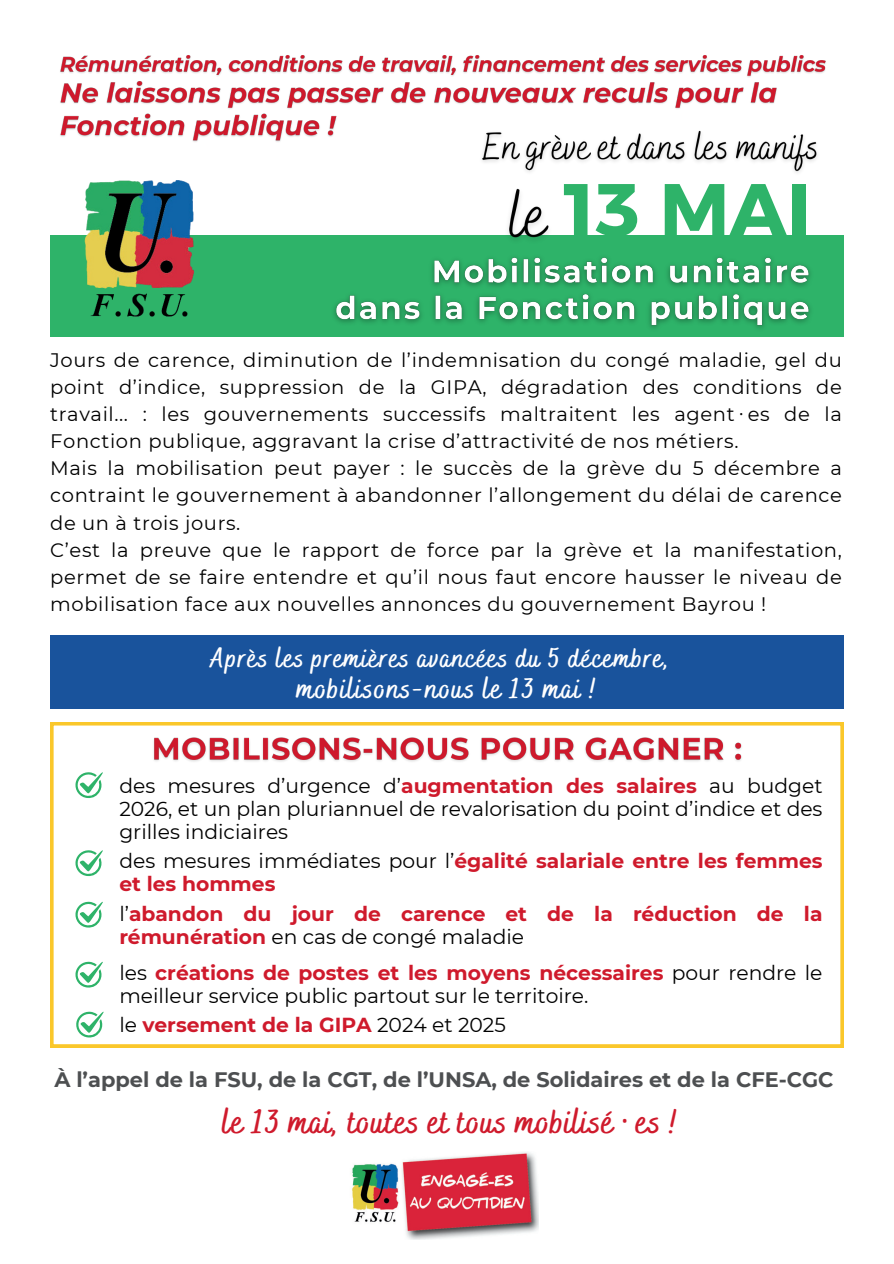
<style>
.page{position:relative;width:894px;height:1264px;background:#fff}
.page>*{position:absolute;margin:0;border:0;box-sizing:border-box;transform-origin:0 0}
.t1{font:74.1px "Kief Montaser Bold";color:#2eb369}
.t2{font:700 34.35px "Bakerie Smooth";letter-spacing:.025em;color:#cf1a2c}
.t3{font:700 29.25px "Bakerie Smooth";letter-spacing:.045em;color:#fff}
.t4{font:700 27.75px "Bakerie Smooth";letter-spacing:.045em;color:#fff}
.t5{font:700 20.85px "Montserrat";color:#4d4f51}
.t6{font:20.25px/23px "Montserrat";color:#000;text-align:justify}
.t7{font:700 20.25px/23px "Montserrat";color:#cf1a2c}
.t8{font:19.5px/27px "Montserrat";letter-spacing:.03em;color:#000}
.s1{font-family:"Wen Quan Yi Micro Hei"}
.s2{font-weight:700;color:#cf1a2c}
.s3{font-weight:400;color:#000}
.s4{font-family:"Wen Quan Yi Micro Hei";font-weight:400}
</style>
<div class="page">
<img style="left:352px;top:1152px;width:186px;height:87px">
<svg style="left:50px;top:722px;width:793px;height:325px"></svg>
<div style="left:50px;top:236px;width:793px;height:100px;background:#2eb369"></div>
<img style="left:74px;top:180px;width:124px;height:157px">
<svg style="left:74px;top:771px;width:28px;height:27px"></svg>
<img style="left:148px;top:729px;width:600px;height:39px">
<img style="left:325px;top:257px;width:494px;height:80px">
<img style="left:482px;top:146px;width:335px;height:27px">
<img style="left:60px;top:55px;width:766px;height:91px">
<img style="left:498px;top:188px;width:60px;height:75px">
<div style="left:50px;top:635px;width:793px;height:74px;background:#19539c"></div>
<svg style="left:74px;top:849px;width:28px;height:27px"></svg>
<svg style="left:74px;top:961px;width:28px;height:26px"></svg>
<svg style="left:75px;top:1011px;width:28px;height:26px"></svg>
<svg style="left:74px;top:901px;width:28px;height:26px"></svg>
<h1 class="t1" style="left:564px;top:167px;width:247px">13 MAI</h1>
<p class="t8" style="left:50px;top:346px;width:793px">Jours de carence, diminution de l’indemnisation du congé maladie, gel du point d’indice, suppression de la GIPA, dégradation des conditions de travail... : les gouvernements successifs maltraitent les agent<span class="s1">⋅</span>es de la Fonction publique, aggravant la crise d’attractivité de nos métiers.<br>Mais la mobilisation peut payer : le succès de la grève du 5 décembre a contraint le gouvernement à abandonner l’allongement du délai de carence de un à trois jours.<br>C’est la preuve que le rapport de force par la grève et la manifestation, permet de se faire entendre et qu’il nous faut encore hausser le niveau de mobilisation face aux nouvelles annonces du gouvernement Bayrou !</p>
<h3 class="t4" style="left:210px;top:640px;width:460px">Après les premières avancées du 5 décembre,</h3>
<h3 class="t3" style="left:297px;top:670px;width:301px">mobilisons-nous le 13 mai !</h3>
<p class="t6" style="left:119px;top:773px;width:704px">des mesures d’urgence d’<span class="s2">augmentation des salaires</span> au budget 2026, et un plan pluriannuel de revalorisation du point d’indice et des grilles indiciaires</p>
<p class="t7" style="left:119px;top:848px;width:704px"><span class="s3">des mesures immédiates pour l’</span>égalité salariale entre les femmes et les hommes</p>
<p class="t7" style="left:119px;top:901px;width:704px"><span class="s3">l’</span>abandon du jour de carence et de la réduction de la rémunération <span class="s3">en cas de congé maladie</span></p>
<p class="t6" style="left:119px;top:960px;width:704px">les <span class="s2">créations de postes et les moyens nécessaires</span> pour rendre le meilleur service public partout sur le territoire.</p>
<p class="t7" style="left:119px;top:1012px;width:388px"><span class="s3">le</span> versement de la GIPA <span class="s3">2024 et 2025</span></p>
<p class="t5" style="left:54px;top:1065px;width:780px">À l’appel de la FSU, de la CGT, de l’UNSA, de Solidaires et de la CFE-CGC</p>
<h2 class="t2" style="left:222px;top:1100px;width:457px">le 13 mai, toutes et tous mobilisé<span class="s4">⋅</span>es !</h2>
</div>
